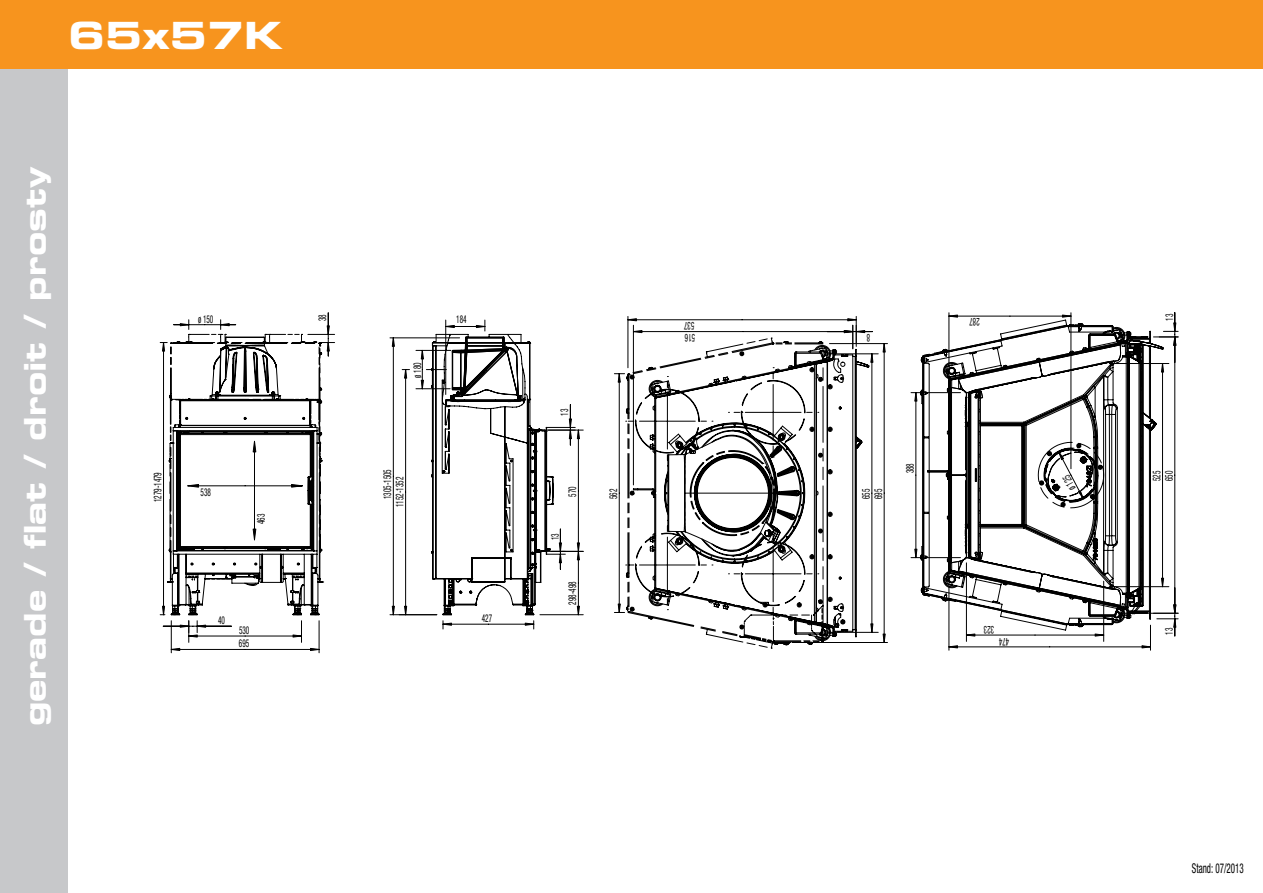
<style>
.page{position:relative;width:1263px;height:893px;background:#fff}
.page>*{position:absolute;margin:0;border:0;box-sizing:border-box;transform-origin:0 0}
.t1{font:37.5px "Eurostile Bold Extended Two";color:#fff}
.t2{font:30px "Eurostile Bold Extended Two";color:#fff}
.t3{font:condensed 13.5px "Helvetica Neue";color:#000;scale:.67 1}
.t4{font:condensed 10.8px/12.3px "Helvetica Neue";color:#000;scale:.67 1}
</style>
<div class="page">
<div style="left:0;top:0;width:68px;height:893px;background:#c7c8ca"></div>
<hr style="left:856px;top:316px;width:1px;height:30px;background:#000">
<hr style="left:628px;top:316px;width:1px;height:52px;background:#000">
<hr style="left:742px;top:319px;width:114px;height:1px;background:#000">
<hr style="left:628px;top:319px;width:114px;height:1px;background:#000">
<svg style="left:827px;top:318px;width:30px;height:2px"></svg>
<svg style="left:948px;top:313px;width:230px;height:324px"></svg>
<svg style="left:627px;top:320px;width:536px;height:331px"></svg>
<svg style="left:462px;top:323px;width:701px;height:322px"></svg>
<hr style="left:174px;top:324px;width:31px;height:1px;background:#000">
<hr style="left:205px;top:324px;width:31px;height:1px;background:#000">
<svg style="left:180px;top:320px;width:9px;height:9px"></svg>
<svg style="left:220px;top:320px;width:9px;height:9px"></svg>
<svg style="left:308px;top:313px;width:27px;height:21px"></svg>
<hr style="left:163px;top:343px;width:1px;height:136px;background:#000">
<hr style="left:163px;top:479px;width:1px;height:136px;background:#000">
<svg style="left:160px;top:342px;width:7px;height:9px"></svg>
<svg style="left:160px;top:606px;width:5px;height:9px"></svg>
<hr style="left:541px;top:430px;width:42px;height:1px;background:#000">
<hr style="left:578px;top:491px;width:1px;height:60px;background:#000">
<hr style="left:578px;top:430px;width:1px;height:61px;background:#000">
<hr style="left:540px;top:614px;width:43px;height:1px;background:#000">
<hr style="left:551px;top:551px;width:32px;height:1px;background:#000">
<hr style="left:578px;top:583px;width:1px;height:32px;background:#000">
<hr style="left:578px;top:551px;width:1px;height:32px;background:#000">
<svg style="left:577px;top:606px;width:3px;height:9px"></svg>
<svg style="left:577px;top:543px;width:3px;height:17px"></svg>
<hr style="left:445px;top:320px;width:1px;height:74px;background:#000">
<svg style="left:445px;top:320px;width:41px;height:11px"></svg>
<svg style="left:553px;top:405px;width:27px;height:40px"></svg>
<svg style="left:553px;top:529px;width:12px;height:40px"></svg>
<hr style="left:163px;top:626px;width:30px;height:1px;background:#000">
<hr style="left:193px;top:626px;width:38px;height:1px;background:#000">
<hr style="left:189px;top:636px;width:56px;height:1px;background:#000">
<hr style="left:245px;top:636px;width:56px;height:1px;background:#000">
<svg style="left:180px;top:625px;width:26px;height:17px"></svg>
<svg style="left:293px;top:625px;width:9px;height:17px"></svg>
<hr style="left:319px;top:621px;width:1px;height:32px;background:#000">
<hr style="left:171px;top:621px;width:1px;height:32px;background:#000">
<hr style="left:245px;top:649px;width:74px;height:1px;background:#000">
<hr style="left:171px;top:649px;width:74px;height:1px;background:#000">
<svg style="left:310px;top:648px;width:9px;height:3px"></svg>
<svg style="left:171px;top:648px;width:9px;height:3px"></svg>
<svg style="left:525px;top:625px;width:9px;height:4px"></svg>
<svg style="left:167px;top:334px;width:386px;height:291px"></svg>
<svg style="left:169px;top:337px;width:380px;height:278px"></svg>
<svg style="left:188px;top:441px;width:115px;height:99px"></svg>
<div style="left:0;top:0;width:1263px;height:68px;background:#f7941e"></div>
<h1 class="t1" style="left:68px;top:9px;width:216px">65x57K</h1>
<h2 class="t2" style="left:14px;top:726px;width:561px;rotate:-90deg">gerade / flat / droit / prosty</h2>
<p class="t4" style="left:198px;top:313px;width:24px">ø 150</p>
<p class="t4" style="left:316px;top:321px;width:12px;rotate:-90deg">38</p>
<p class="t4" style="left:151px;top:502px;width:46px;rotate:-90deg">1279-1479</p>
<p class="t4" style="left:201px;top:486px;width:17px">538</p>
<p class="t4" style="left:255px;top:524px;width:17px;rotate:-90deg">463</p>
<p class="t4" style="left:218px;top:614px;width:12px">40</p>
<p class="t4" style="left:239px;top:623px;width:17px;line-height:13.4px">530<br>695</p>
<p class="t4" style="left:411px;top:378px;width:24px;rotate:-90deg">ø 180</p>
<p class="t4" style="left:456px;top:313px;width:17px">184</p>
<p class="t4" style="left:381px;top:499px;width:47px;rotate:-90deg">1305-1505</p>
<p class="t4" style="left:393px;top:507px;width:47px;rotate:-90deg">1152-1352</p>
<p class="t4" style="left:482px;top:612px;width:17px">427</p>
<p class="t4" style="left:558px;top:416px;width:12px;rotate:-90deg">13</p>
<p class="t4" style="left:566px;top:497px;width:17px;rotate:-90deg">570</p>
<p class="t4" style="left:549px;top:540px;width:12px;rotate:-90deg">13</p>
<p class="t4" style="left:566px;top:605px;width:36px;rotate:-90deg">298-498</p>
<p class="t4" style="left:694px;top:332px;width:17px;rotate:-180deg">537</p>
<p class="t4" style="left:695px;top:344px;width:17px;rotate:-180deg">516</p>
<p class="t4" style="left:870px;top:344px;width:7px;rotate:-180deg">8</p>
<p class="t4" style="left:607px;top:499px;width:17px;rotate:-90deg">562</p>
<p class="t4" style="left:872px;top:499px;width:17px;rotate:-90deg">695</p>
<p class="t4" style="left:860px;top:499px;width:17px;rotate:-90deg">655</p>
<p class="t4" style="left:904px;top:473px;width:17px;rotate:-90deg">388</p>
<p class="t4" style="left:980px;top:328px;width:17px;rotate:-180deg">287</p>
<p class="t4" style="left:1067px;top:493px;width:24px;rotate:-118deg">ø 125</p>
<p class="t4" style="left:994px;top:636px;width:17px;rotate:-180deg">323</p>
<p class="t4" style="left:1009px;top:648px;width:17px;rotate:-180deg">474</p>
<p class="t4" style="left:1163px;top:321px;width:12px;rotate:-90deg">13</p>
<p class="t4" style="left:1150px;top:481px;width:17px;rotate:-90deg">525<br>650</p>
<p class="t4" style="left:1162px;top:635px;width:12px;rotate:-90deg">13</p>
<p class="t3" style="left:1192px;top:860px;width:79px">Stand: 07/2013</p>
</div>
